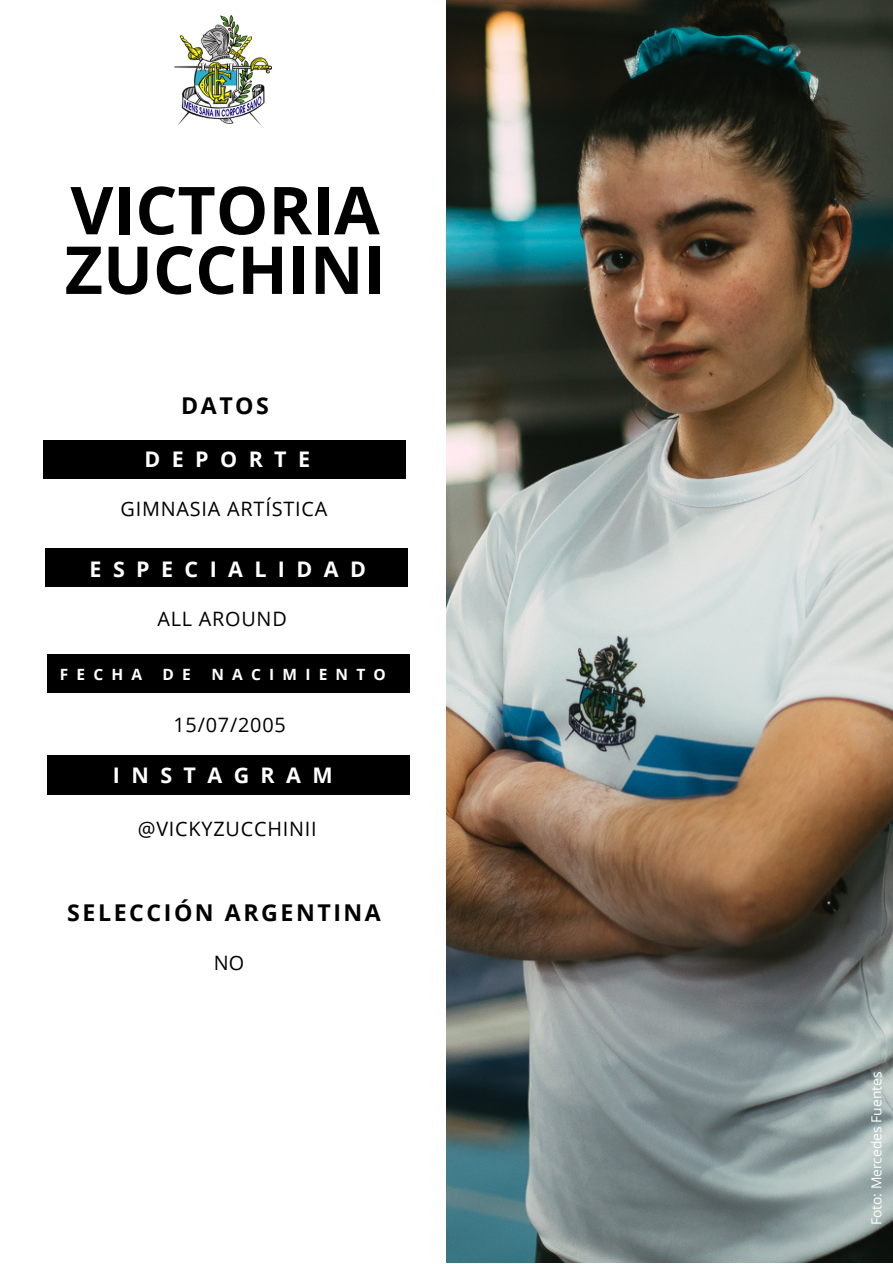
<style>
.page{position:relative;width:893px;height:1264px;background:#fff}
.page>*{position:absolute;margin:0;border:0;box-sizing:border-box;transform-origin:0 0}
.t1{font:700 66.15px/59.6px "Open Sans";color:#000}
.t2{font:700 23.1px "Open Sans";letter-spacing:.11em;color:#000}
.t3{font:700 21.45px "Open Sans";letter-spacing:.53em;color:#fff}
.t4{font:19.8px "Open Sans";letter-spacing:.04em;color:#000}
.t5{font:700 15.45px "Open Sans";letter-spacing:.53em;color:#fff}
.t6{font:13.8px "Open Sans";color:#fff}
</style>
<div class="page">
<img style="left:446px;top:0;width:446px;height:1262px">
<img style="left:174px;top:15px;width:97px;height:110px">
<div style="left:44px;top:441px;width:362px;height:38px;background:#000"></div>
<div style="left:45px;top:548px;width:362px;height:39px;background:#000"></div>
<div style="left:47px;top:654px;width:362px;height:38px;background:#000"></div>
<div style="left:47px;top:755px;width:362px;height:39px;background:#000"></div>
<h1 class="t1" style="left:65px;top:179px;width:322px">VICTORIA<br>ZUCCHINI</h1>
<p class="t2" style="left:181px;top:390px;width:89px">DATOS</p>
<p class="t3" style="left:144px;top:443px;width:167px">DEPORTE</p>
<p class="t4" style="left:121px;top:494px;width:208px">GIMNASIA ARTÍSTICA</p>
<p class="t3" style="left:90px;top:554px;width:278px">ESPECIALIDAD</p>
<p class="t4" style="left:157px;top:605px;width:131px">ALL AROUND</p>
<p class="t5" style="left:60px;top:663px;width:84px">FECHA</p>
<p class="t5" style="left:163px;top:663px;width:30px">D E</p>
<p class="t5" style="left:211px;top:663px;width:176px">NACIMIENTO</p>
<p class="t4" style="left:173px;top:711px;width:114px">15/07/2005</p>
<p class="t3" style="left:113px;top:760px;width:221px">INSTAGRAM</p>
<p class="t4" style="left:138px;top:814px;width:180px">@VICKYZUCCHINII</p>
<p class="t2" style="left:67px;top:896px;width:315px">SELECCIÓN ARGENTINA</p>
<p class="t4" style="left:214px;top:949px;width:32px">NO</p>
<p class="t6" style="left:866px;top:1225px;width:155px;rotate:-90deg">Foto: Mercedes Fuentes</p>
</div>
